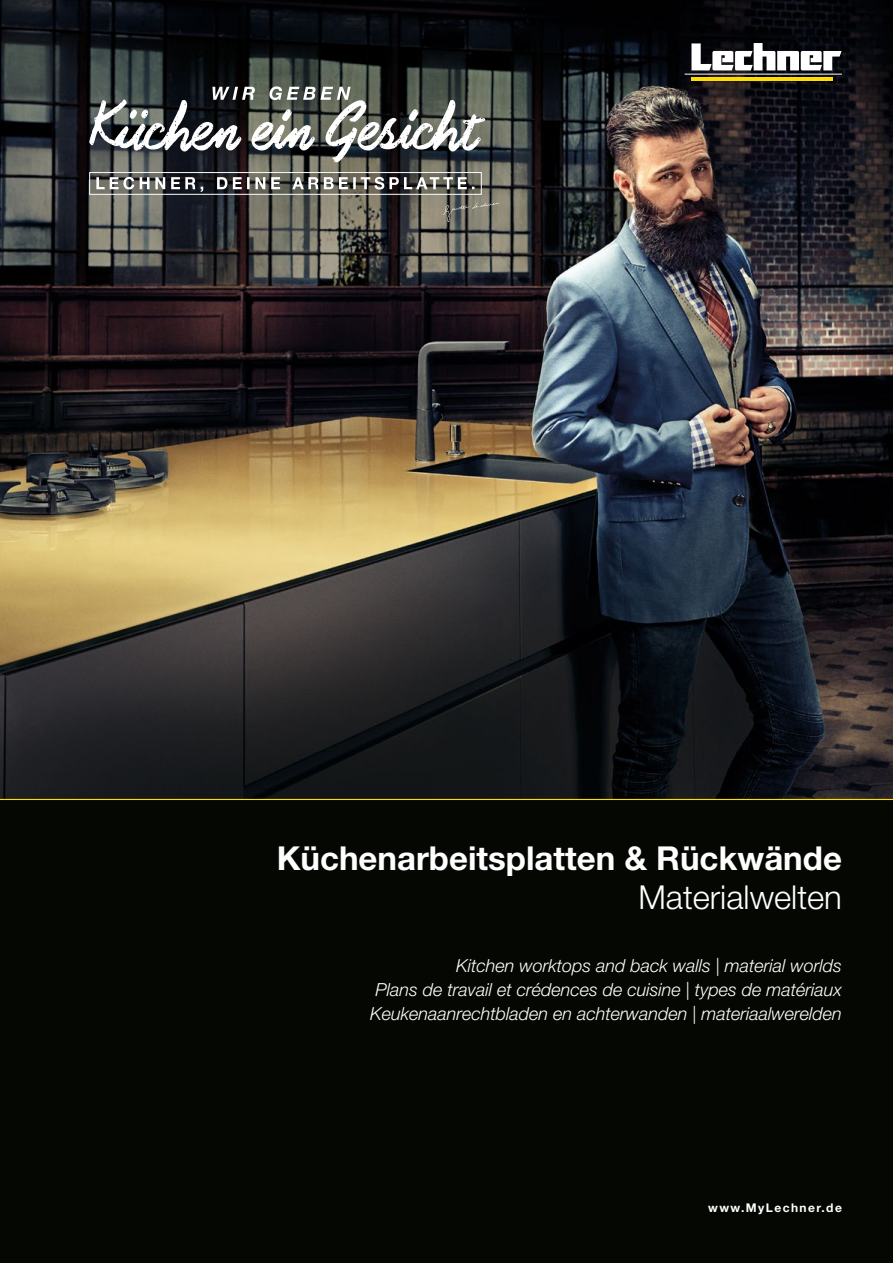
<style>
.page{position:relative;width:893px;height:1263px;background:#fff}
.page>*{position:absolute;margin:0;border:0;box-sizing:border-box;transform-origin:0 0}
.t1{font:700 33px "Helvetica Neue LT Pro";color:#fff}
.t2{font:300 33px "Helvetica Neue LT Pro";color:#fff}
.t3{font:italic 300 18px/24px "Helvetica Neue LT Std";color:#fff;text-align:justify}
.t4{font:700 12px "Helvetica Neue LT Pro";letter-spacing:.12em;color:#fff}
</style>
<div class="page">
<img style="left:0;top:0;width:893px;height:799px">
<div style="left:0;top:799px;width:893px;height:464px;background:#050703"></div>
<hr style="left:685px;top:74px;width:157px;height:1px;background:#fff">
<svg style="left:691px;top:43px;width:150px;height:27px"></svg>
<hr style="left:691px;top:78px;width:142px;height:3px;background:#fd0">
<hr style="left:0;top:799px;width:893px;height:1px;background:#fd0">
<svg style="left:91px;top:174px;width:389px;height:19px;background:#4a4944"></svg>
<div style="left:89px;top:172px;width:393px;height:23px;border:1px solid #fff"></div>
<svg style="left:96px;top:177px;width:378px;height:15px"></svg>
<svg style="left:443px;top:203px;width:56px;height:19px"></svg>
<svg style="left:89px;top:86px;width:396px;height:76px"></svg>
<h1 class="t1" style="left:277px;top:837px;width:567px">Küchenarbeitsplatten &amp; Rückwände</h1>
<h1 class="t2" style="left:638px;top:877px;width:205px">Materialwelten</h1>
<p class="t3" style="left:370px;top:953px;width:473px;text-indent:86px">Kitchen worktops and back walls | material worlds Plans de travail et crédences de cuisine | types de matériaux Keukenaanrechtbladen en achterwanden | materiaalwerelden</p>
<p class="t4" style="left:708px;top:1200px;width:135px">www.MyLechner.de</p>
</div>
